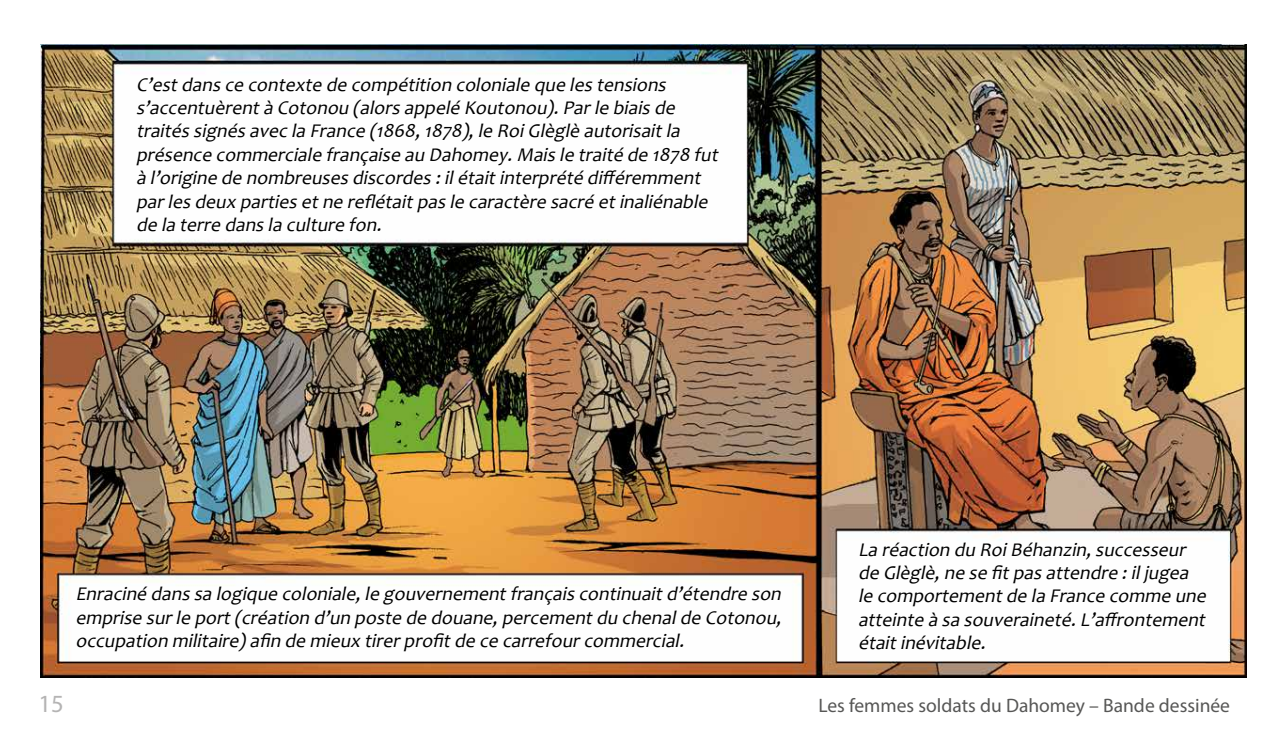
<style>
.page{position:relative;width:1276px;height:745px;background:#fff}
.page>*{position:absolute;margin:0;border:0;box-sizing:border-box;transform-origin:0 0}
.t1{font:24.75px "Myriad Pro";color:#b5b4b4}
.t2{font:italic 19.5px/23.4px "Candara";color:#000}
.t3{font:19.5px "Myriad Pro";color:#575756}
</style>
<div class="page">
<img style="left:40px;top:44px;width:1206px;height:633px">
<p class="t2" style="left:136px;top:72px;width:588px">C’estdansce contexte de compétition coloniale que lestensions s’accentuèrentà Cotonou (alorsappelé Koutonou).Parle biaisde traitéssignésavec la France (1868,1878),le RoiGlèglè autorisaitla présence commerciale française au Dahomey.Maisle traité de 1878 fut à l’origine de nombreusesdiscordes:ilétaitinterprété différemment parlesdeux partiesetne reflétaitpasle caractère sacré etinaliénable de la terre dansla culture fon.</p>
<p class="t2" style="left:75px;top:582px;width:712px;text-align:justify">Enraciné danssa logique coloniale,le gouvernementfrançaiscontinuaitd’étendre son emprise surle port(création d’un poste de douane,percementdu chenalde Cotonou, occupation militaire)afin de mieux tirerprofitde ce carrefourcommercial.</p>
<p class="t2" style="left:858px;top:537px;width:354px">La réaction du RoiBéhanzin,successeur de Glèglè,ne se fitpasattendre :iljugea le comportementde la France comme une atteinte à sa souveraineté.L’affrontement étaitinévitable.</p>
<p class="t1" style="left:38px;top:688px;width:27px">15</p>
<p class="t3" style="left:818px;top:693px;width:413px">Les femmes soldats du Dahomey – Bande dessinée</p>
</div>
